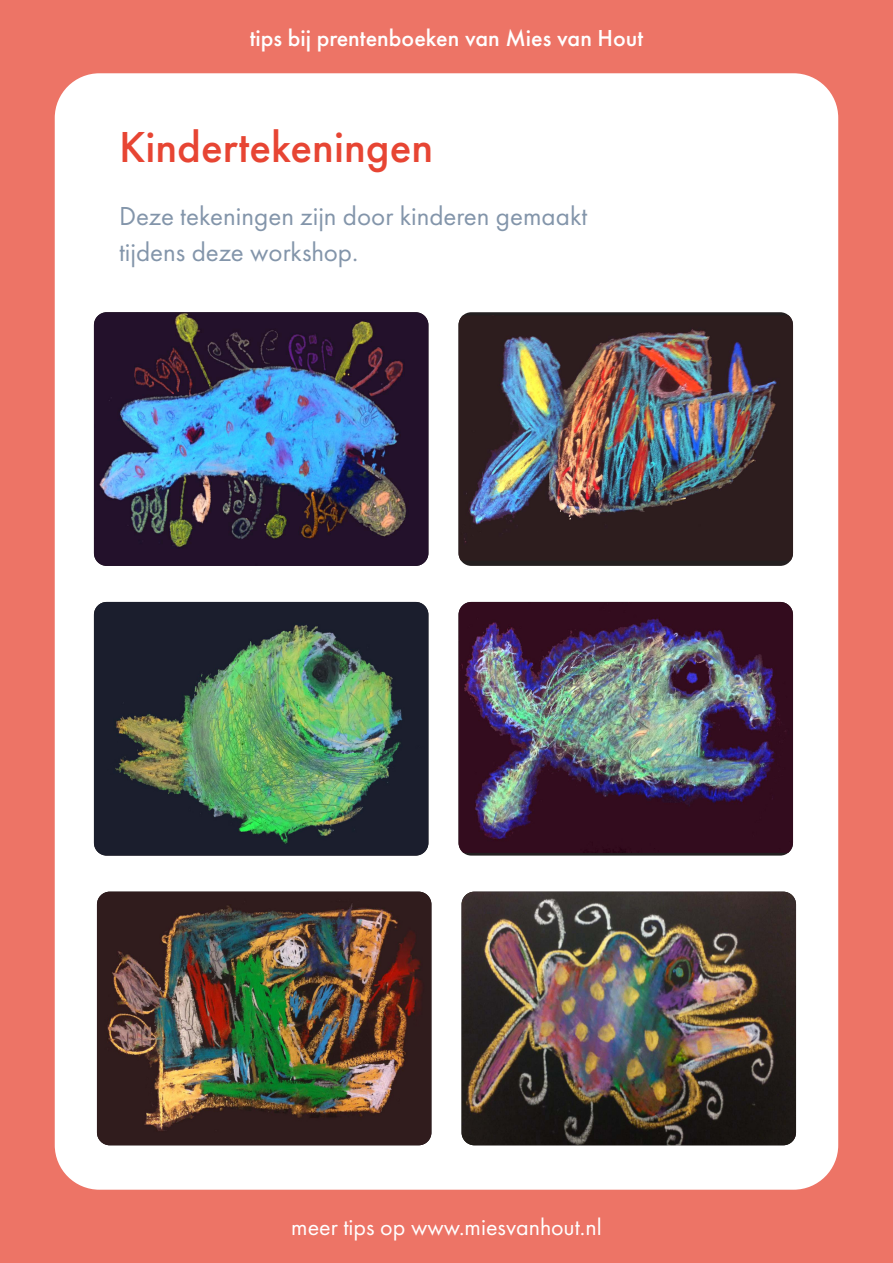
<style>
.page{position:relative;width:893px;height:1263px;background:#ed7466}
.page>*{position:absolute;margin:0;border:0;box-sizing:border-box;transform-origin:0 0}
.t1{font:500 45px "Futura PT";color:#e74533}
.t2{font:27px/36px "Futura PT";color:#8395aa}
.t3{font:500 24px "Futura PT";color:#fff}
.t4{font:24px "Futura PT";color:#fff}
</style>
<div class="page">
<div style="left:55px;top:73px;width:783px;height:1117px;background:#fff;border-radius:45px"></div>
<img style="left:94px;top:312px;width:334px;height:254px">
<img style="left:94px;top:602px;width:334px;height:253px">
<img style="left:97px;top:892px;width:334px;height:253px">
<div style="left:459px;top:312px;width:334px;height:254px;background:#231f20;border-radius:13px"></div>
<img style="left:459px;top:315px;width:334px;height:245px">
<img style="left:459px;top:602px;width:334px;height:251px">
<img style="left:462px;top:892px;width:334px;height:253px">
<p class="t3" style="left:250px;top:24px;width:395px">tips bij prentenboeken van Mies van Hout</p>
<h1 class="t1" style="left:119px;top:120px;width:316px">Kindertekeningen</h1>
<p class="t2" style="left:119px;top:198px;width:470px">Deze tekeningen zijn door kinderen gemaakt tijdens deze workshop.</p>
<p class="t4" style="left:291px;top:1212px;width:312px">meer tips op www.miesvanhout.nl</p>
</div>
